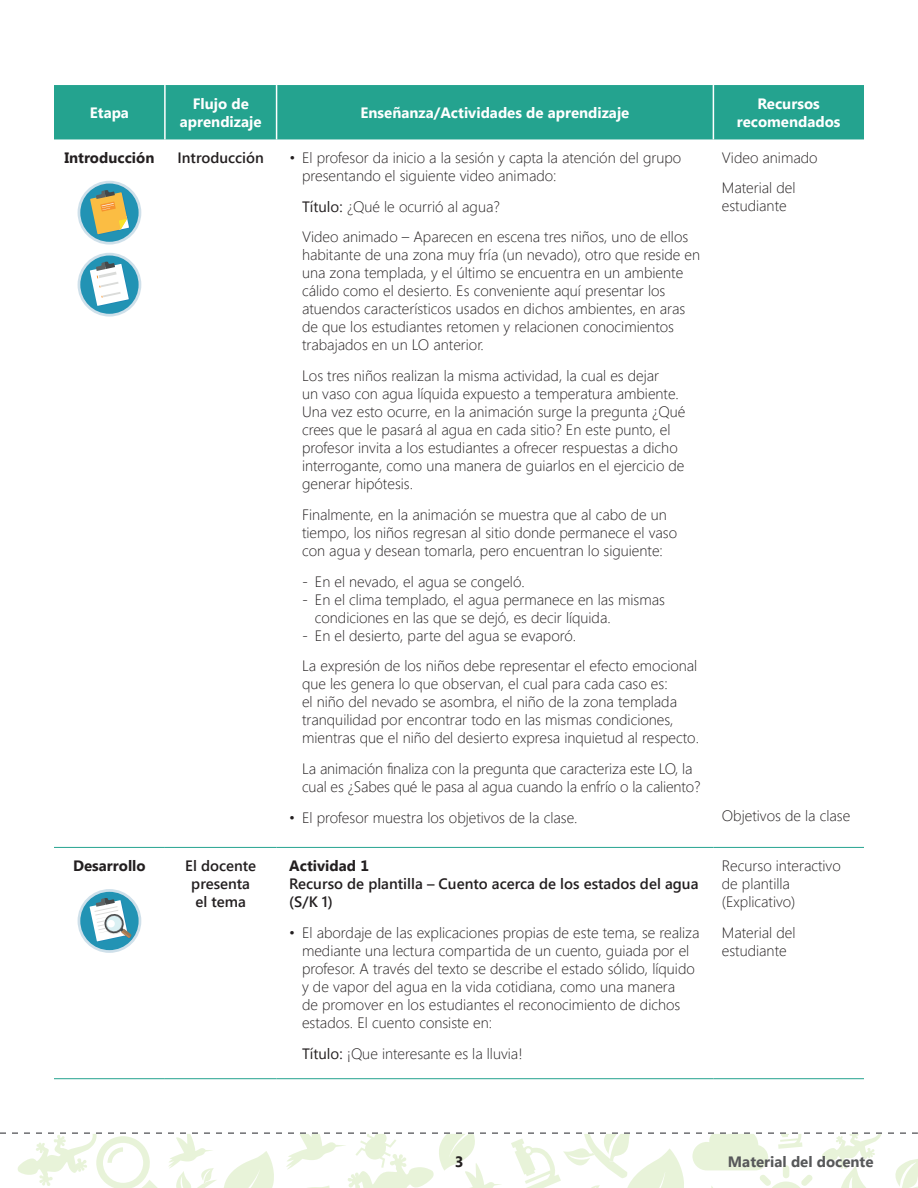
<style>
.page{position:relative;width:918px;height:1188px;background:#fff}
.page>*{position:absolute;margin:0;border:0;box-sizing:border-box;transform-origin:0 0}
.t1{font:300 15px/18px "Segoe UI";color:#231f20}
.t2{font:600 15px/18px "Segoe UI";color:#231f20;text-align:center}
.t3{font:700 15px/18px "Segoe UI";color:#fff;text-align:center}
.t4{font:700 15px "Segoe UI";color:#231f20}
.t5{font:700 15px "Segoe UI";color:#57585a}
.s1{font-weight:400}
</style>
<div class="page">
<svg style="left:0;top:1132px;width:918px;height:56px"></svg>
<div style="left:54px;top:85px;width:810px;height:54px;background:#24a38f"></div>
<hr style="left:54px;top:847px;width:111px;height:1px;background:#24a38f">
<hr style="left:165px;top:847px;width:112px;height:1px;background:#24a38f">
<hr style="left:277px;top:847px;width:436px;height:1px;background:#24a38f">
<hr style="left:713px;top:847px;width:151px;height:1px;background:#24a38f">
<hr style="left:277px;top:1078px;width:436px;height:1px;background:#24a38f">
<hr style="left:713px;top:1078px;width:151px;height:1px;background:#24a38f">
<hr style="left:164px;top:85px;width:2px;height:54px;background:#fff">
<hr style="left:276px;top:85px;width:1px;height:54px;background:#fff">
<hr style="left:713px;top:85px;width:1px;height:54px;background:#fff">
<hr style="left:165px;top:1078px;width:112px;height:1px;background:#24a38f">
<hr style="left:54px;top:1078px;width:111px;height:1px;background:#24a38f">
<svg style="left:78px;top:181px;width:63px;height:64px"></svg>
<div style="left:80px;top:184px;width:59px;height:58px;background:#2293b4;border-radius:50%"></div>
<svg style="left:90px;top:190px;width:40px;height:45px"></svg>
<svg style="left:78px;top:253px;width:63px;height:64px"></svg>
<div style="left:80px;top:256px;width:59px;height:58px;background:#2293b4;border-radius:50%"></div>
<svg style="left:90px;top:261px;width:40px;height:46px"></svg>
<svg style="left:78px;top:889px;width:63px;height:64px"></svg>
<div style="left:80px;top:892px;width:59px;height:58px;background:#2293b4;border-radius:50%"></div>
<svg style="left:90px;top:898px;width:42px;height:44px"></svg>
<p class="t3" style="left:90px;top:103px;width:41px">Etapa</p>
<p class="t3" style="left:180px;top:94px;width:83px">Flujo de aprendizaje</p>
<p class="t3" style="left:361px;top:103px;width:270px">Enseñanza/Actividades de aprendizaje</p>
<p class="t3" style="left:737px;top:94px;width:105px">Recursos recomendados</p>
<p class="t4" style="left:64px;top:147px;width:92px">Introducción</p>
<p class="t2" style="left:178px;top:148px;width:88px">Introducción</p>
<p class="t1" style="left:302px;top:148px;width:381px;text-indent:-13px">• El profesor da inicio a la sesión y capta la atención del grupo presentando el siguiente video animado:</p>
<p class="t1" style="left:302px;top:190px;width:388px;line-height:30.8px"><span class="s1">Título:</span> ¿Qué le ocurrió al agua?<br>Video animado – Aparecen en escena tres niños, uno de ellos</p>
<p class="t1" style="left:302px;top:245px;width:400px">habitante de una zona muy fría (un nevado), otro que reside en una zona templada, y el último se encuentra en un ambiente cálido como el desierto. Es conveniente aquí presentar los atuendos característicos usados en dichos ambientes, en aras de que los estudiantes retomen y relacionen conocimientos trabajados en un LO anterior.</p>
<p class="t1" style="left:302px;top:366px;width:385px">Los tres niños realizan la misma actividad, la cual es dejar<br>un vaso con agua líquida expuesto a temperatura ambiente.<br>Una vez esto ocurre, en la animación surge la pregunta ¿Qué crees que le pasará al agua en cada sitio? En este punto, el profesor invita a los estudiantes a ofrecer respuestas a dicho interrogante, como una manera de guiarlos en el ejercicio de generar hipótesis.</p>
<p class="t1" style="left:302px;top:505px;width:377px">Finalmente, en la animación se muestra que al cabo de un tiempo, los niños regresan al sitio donde permanece el vaso con agua y desean tomarla, pero encuentran lo siguiente:</p>
<p class="t1" style="left:302px;top:572px;width:224px">- En el nevado, el agua se congeló.</p>
<p class="t1" style="left:315px;top:590px;width:352px;text-indent:-13px">- En el clima templado, el agua permanece en las mismas condiciones en las que se dejó, es decir líquida.</p>
<p class="t1" style="left:302px;top:619px;width:397px;line-height:30.8px">- En el desierto, parte del agua se evaporó.<br>La expresión de los niños debe representar el efecto emocional</p>
<p class="t1" style="left:302px;top:674px;width:398px">que les genera lo que observan, el cual para cada caso es:<br>el niño del nevado se asombra, el niño de la zona templada tranquilidad por encontrar todo en las mismas condiciones, mientras que el niño del desierto expresa inquietud al respecto.</p>
<p class="t1" style="left:302px;top:759px;width:400px">La animación finaliza con la pregunta que caracteriza este LO, la cual es ¿Sabes qué le pasa al agua cuando la enfrío o la caliento?</p>
<p class="t1" style="left:289px;top:808px;width:290px">• El profesor muestra los objetivos de la clase.</p>
<p class="t1" style="left:722px;top:141px;width:97px;line-height:30.8px">Video animado<br>Material del</p>
<p class="t1" style="left:722px;top:196px;width:66px">estudiante</p>
<p class="t1" style="left:722px;top:806px;width:130px">Objetivos de la clase</p>
<p class="t4" style="left:73px;top:855px;width:74px">Desarrollo</p>
<p class="t2" style="left:185px;top:857px;width:72px">El docente presenta el tema</p>
<p class="t4" style="left:289px;top:855px;width:81px">Actividad 1</p>
<p class="t2" style="left:289px;top:875px;width:411px;text-align:left">Recurso de plantilla – Cuento acerca de los estados del agua (S/K 1)</p>
<p class="t1" style="left:302px;top:923px;width:399px;text-indent:-13px">• El abordaje de las explicaciones propias de este tema, se realiza mediante una lectura compartida de un cuento, guiada por el profesor. A través del texto se describe el estado sólido, líquido y de vapor del agua en la vida cotidiana, como una manera<br>de promover en los estudiantes el reconocimiento de dichos estados. El cuento consiste en:</p>
<p class="t1" style="left:302px;top:1044px;width:222px"><span class="s1">Título:</span> ¡Que interesante es la lluvia!</p>
<p class="t1" style="left:722px;top:856px;width:120px">Recurso interactivo de plantilla (Explicativo)</p>
<p class="t1" style="left:722px;top:923px;width:75px">Material del estudiante</p>
<p class="t4" style="left:455px;top:1151px;width:10px">3</p>
<p class="t5" style="left:728px;top:1151px;width:147px">Material del docente</p>
</div>
